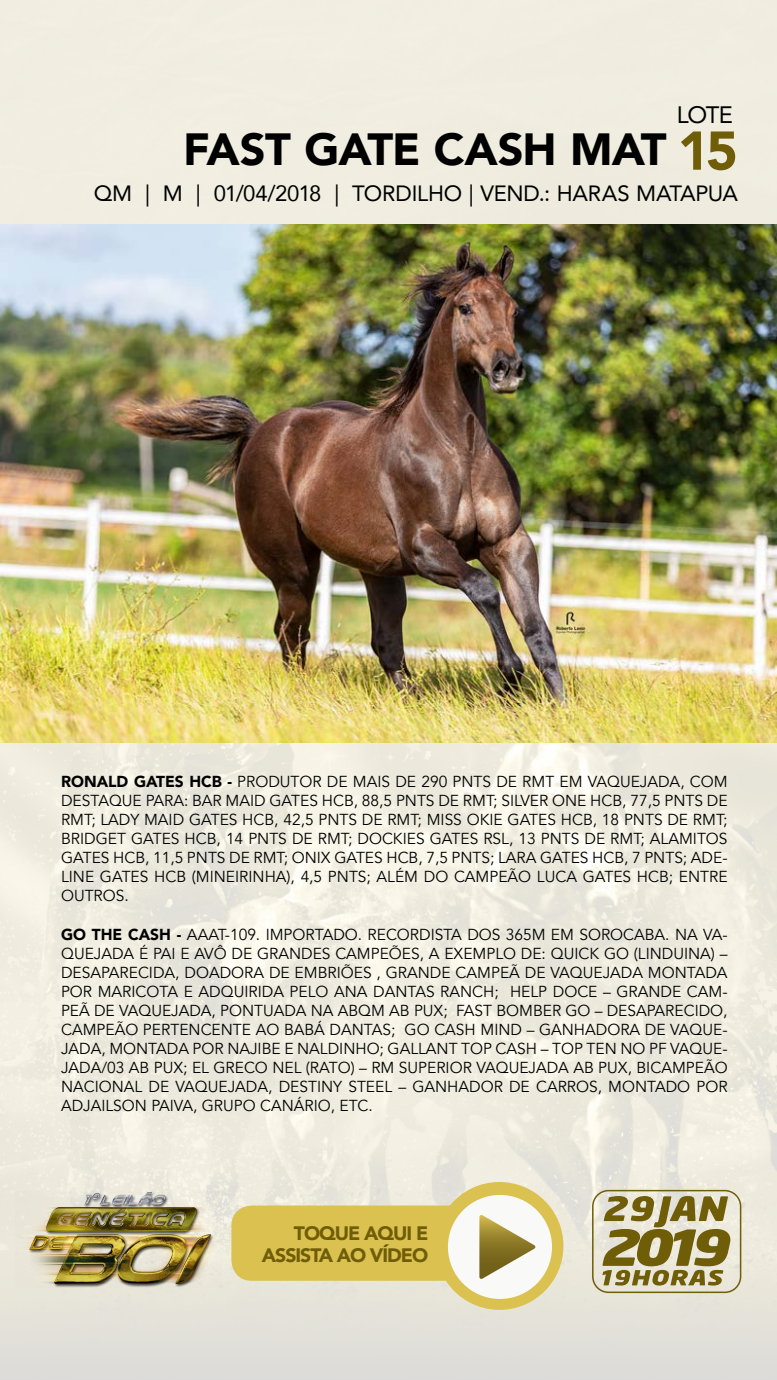
<style>
.page{position:relative;width:777px;height:1380px;background:#fff}
.page>*{position:absolute;margin:0;border:0;box-sizing:border-box;transform-origin:0 0}
.t1{font:900 53.97px "Avenir";color:#6f5d07}
.t2{font:900 45px "Avenir";letter-spacing:-.02em;color:#000}
.t3{font:23.76px "Avenir";color:#000}
.t4{font:22.08px "Avenir";letter-spacing:-.01em;color:#000}
.t5{font:900 19.47px/21.9px "Avenir";letter-spacing:-.05em;color:#6f5d07;text-align:right}
.t6{font:15.9px/19.1px "Avenir";color:#000;text-align:justify}
.s1{font-weight:900}
</style>
<div class="page">
<img style="left:0;top:0;width:776px;height:1380px">
<img style="left:0;top:225px;width:776px;height:517px">
<img style="left:15px;top:1191px;width:206px;height:97px">
<div style="left:592px;top:1190px;width:149px;height:103px;border:2px solid #6f5d07;border-radius:16px"></div>
<svg style="left:602px;top:1196px;width:128px;height:90px;background:#a99e6b"></svg>
<svg style="left:231px;top:1182px;width:332px;height:128px;background:#e0d296"></svg>
<h3 class="t3" style="left:676px;top:96px;width:58px">LOTE</h3>
<h1 class="t1" style="left:677px;top:105px;width:62px">15</h1>
<h2 class="t2" style="left:183px;top:111px;width:485px">FAST GATE CASH MAT</h2>
<h3 class="t4" style="left:94px;top:175px;width:645px">QM | M | 01/04/2018 | TORDILHO | VEND.: HARAS MATAPUA</h3>
<p class="t6" style="left:61px;top:772px;width:668px"><span class="s1">RONALD GATES HCB -</span> PRODUTOR DE MAIS DE 290 PNTS DE RMT EM VAQUEJADA, COM DESTAQUE PARA: BAR MAID GATES HCB, 88,5 PNTS DE RMT; SILVER ONE HCB, 77,5 PNTS DE RMT; LADY MAID GATES HCB, 42,5 PNTS DE RMT; MISS OKIE GATES HCB, 18 PNTS DE RMT; BRIDGET GATES HCB, 14 PNTS DE RMT; DOCKIES GATES RSL, 13 PNTS DE RMT; ALAMITOS GATES HCB, 11,5 PNTS DE RMT; ONIX GATES HCB, 7,5 PNTS; LARA GATES HCB, 7 PNTS; ADE-LINE GATES HCB (MINEIRINHA), 4,5 PNTS; ALÉM DO CAMPEÃO LUCA GATES HCB; ENTRE OUTROS.</p>
<p class="t6" style="left:61px;top:925px;width:668px"><span class="s1">GO THE CASH -</span> AAAT-109. IMPORTADO. RECORDISTA DOS 365M EM SOROCABA. NA VA-QUEJADA É PAI E AVÔ DE GRANDES CAMPEÕES, A EXEMPLO DE: QUICK GO (LINDUINA) – DESAPARECIDA, DOADORA DE EMBRIÕES , GRANDE CAMPEÃ DE VAQUEJADA MONTADA POR MARICOTA E ADQUIRIDA PELO ANA DANTAS RANCH; HELP DOCE – GRANDE CAM-PEÃ DE VAQUEJADA, PONTUADA NA ABQM AB PUX; FAST BOMBER GO – DESAPARECIDO, CAMPEÃO PERTENCENTE AO BABÁ DANTAS; GO CASH MIND – GANHADORA DE VAQUE-JADA, MONTADA POR NAJIBE E NALDINHO; GALLANT TOP CASH – TOP TEN NO PF VAQUE-JADA/03 AB PUX; EL GRECO NEL (RATO) – RM SUPERIOR VAQUEJADA AB PUX, BICAMPEÃO NACIONAL DE VAQUEJADA, DESTINY STEEL – GANHADOR DE CARROS, MONTADO POR ADJAILSON PAIVA, GRUPO CANÁRIO, ETC.</p>
<p class="t5" style="left:262px;top:1222px;width:168px">TOQUE AQUI E<br>ASSISTA AO VÍDEO</p>
</div>
